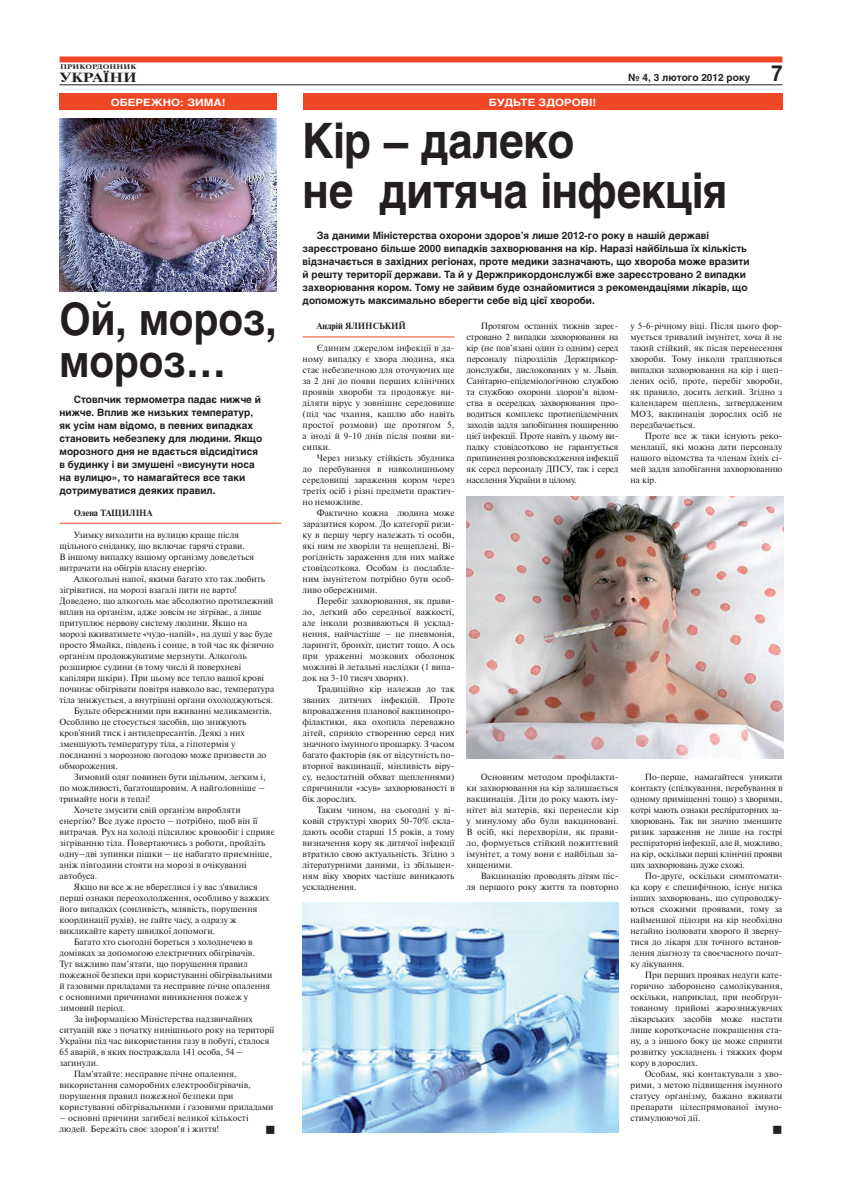
<style>
.page{position:relative;width:842px;height:1191px;background:#fff}
.page>*{position:absolute;margin:0;border:0;box-sizing:border-box;transform-origin:0 0}
.TXT{font:700 48.4px "Helios";letter-spacing:-.01em;color:#231f20;scale:.9 1}
.TXT-2{font:700 44.4px/41px "Helios";color:#231f20;scale:.9 1}
.TXT-3{font:700 22px "Helios";color:#231f20;scale:.9 1}
.TEXT{font:14px "Wingdings";color:#231f20}
.t1{font:700 13.2px "Newton C";color:#231f20;scale:1.25 1}
.TEXT-2{font:700 10px/13px "Helios";color:#231f20}
.TEXT-3{font:700 10px "Helios";color:#fff;scale:1.15 1}
.TEXT-4{font:9px/11px "Newton C";color:#231f20}
.TEXT-5{font:700 9px "Newton C";color:#231f20}
.t2{font:700 6.6px "Newton C";letter-spacing:.02em;color:#231f20;scale:1.26 1}
</style>
<div class="page">
<div style="left:60px;top:56px;width:722px;height:6px;background:#ef4725"></div>
<hr style="left:60px;top:85px;width:722px;height:1px;background:#231f20">
<div style="left:60px;top:94px;width:217px;height:16px;background:#ef4725"></div>
<img style="left:467px;top:497px;width:317px;height:261px">
<img style="left:303px;top:902px;width:315px;height:230px">
<img style="left:60px;top:118px;width:217px;height:173px">
<div style="left:303px;top:94px;width:479px;height:16px;background:#ef4725"></div>
<hr style="left:60px;top:523px;width:221px;height:1px;background:#ef4725">
<hr style="left:303px;top:336px;width:152px;height:1px;background:#ef4725">
<p class="t2" style="left:60px;top:63px;width:62px">ПРИКОРДОННИК</p>
<p class="t1" style="left:60px;top:70px;width:63px">УКРАЇНИ</p>
<p class="TEXT-2" style="left:628px;top:71px;width:124px">№ 4, 3 лютого 2012 року</p>
<p class="TEXT-3" style="left:111px;top:96px;width:101px">ОБЕРЕЖНО: ЗИМА!</p>
<p class="TEXT-3" style="left:489px;top:96px;width:95px">БУДЬТЕ ЗДОРОВІ!</p>
<p class="TXT" style="left:303px;top:113px;width:304px">Кір – далеко</p>
<p class="TXT" style="left:303px;top:163px;width:473px">не дитяча інфекція</p>
<p class="TXT-3" style="left:771px;top:60px;width:14px">7</p>
<p class="TXT-2" style="left:60px;top:299px;width:243px">Ой, мороз, мороз…</p>
<p class="TEXT-2" style="left:60px;top:392px;width:204px;text-indent:14px">Стовпчик термометра падає нижче й нижче. Вплив же низьких температур, як усім нам відомо, в певних випадках становить небезпеку для людини. Якщо морозного дня не вдається відсидітися в будинку і ви змушені «висунути носа на вулицю», то намагайтеся все таки дотримуватися деяких правил.</p>
<p class="TEXT-5" style="left:74px;top:507px;width:80px">Олена ТАЩИЛІНА</p>
<p class="TEXT-4" style="left:60px;top:529px;width:196px;text-indent:14px">Узимку виходити на вулицю краще після щільного сніданку, що включає гарячі страви.<br>В іншому випадку вашому організму доведеться витрачати на обігрів власну енергію.</p>
<p class="TEXT-4" style="left:60px;top:573px;width:216px;text-indent:14px">Алкогольні напої, якими багато хто так любить зігріватися, на морозі взагалі пити не варто!<br>Доведено, що алкоголь має абсолютно протилежний вплив на організм, адже зовсім не зігріває, а лише притуплює нервову систему людини. Якщо на морозі вживатимете «чудо-напій», на душі у вас буде просто Ямайка, південь і сонце, в той час як фізично організм продовжуватиме мерзнути. Алкоголь розширює судини (в тому числі й поверхневі капіляри шкіри). При цьому все тепло вашої крові починає обігрівати повітря навколо вас, температура тіла знижується, а внутрішні органи охолоджуються.</p>
<p class="TEXT-4" style="left:60px;top:705px;width:214px;text-indent:14px">Будьте обережними при вживанні медикаментів.<br>Особливо це стосується засобів, що знижують кров'яний тиск і антидепресантів. Деякі з них зменшують температуру тіла, а гіпотермія у поєднанні з морозною погодою може призвести до обмороження.</p>
<p class="TEXT-4" style="left:60px;top:771px;width:208px;text-indent:14px">Зимовий одяг повинен бути щільним, легким і, по можливості, багатошаровим. А найголовніше – тримайте ноги в теплі!</p>
<p class="TEXT-4" style="left:60px;top:804px;width:217px;text-indent:14px">Хочете змусити свій організм виробляти енергію? Все дуже просто – потрібно, щоб він її витрачав. Рух на холоді підсилює кровообіг і сприяє зігріванню тіла. Повертаючись з роботи, пройдіть одну–дві зупинки пішки – це набагато приємніше, аніж півгодини стояти на морозі в очікуванні автобуса.</p>
<p class="TEXT-4" style="left:60px;top:881px;width:211px;text-indent:14px">Якщо ви все ж не вбереглися і у вас з'явилися перші ознаки переохолодження, особливо у важких його випадках (сонливість, млявість, порушення координації рухів), не гайте часу, а одразу ж викликайте карету швидкої допомоги.</p>
<p class="TEXT-4" style="left:60px;top:936px;width:214px;text-indent:14px">Багато хто сьогодні бореться з холоднечею в домівках за допомогою електричних обігрівачів.<br>Тут важливо пам’ятати, що порушення правил пожежної безпеки при користуванні обігрівальними й газовими приладами та несправне пічне опалення є основними причинами виникнення пожеж у зимовий період.</p>
<p class="TEXT-4" style="left:60px;top:1013px;width:216px;text-indent:14px">За інформацією Міністерства надзвичайних ситуацій вже з початку нинішнього року на території України під час використання газу в побуті, сталося 65 аварій, в яких постраждала 141 особа, 54 – загинули.</p>
<p class="TEXT-4" style="left:60px;top:1068px;width:216px;text-indent:14px">Пам'ятайте: несправне пічне опалення, використання саморобних електрообігрівачів, порушення правил пожежної безпеки при користуванні обігрівальними і газовими приладами</p>
<p class="TEXT-4" style="left:60px;top:1112px;width:191px">– основні причини загибелі великої кількості людей. Бережіть своє здоров’я і життя!</p>
<p class="TEXT" style="left:265px;top:1122px;width:12px">■</p>
<p class="TEXT-2" style="left:303px;top:229px;width:448px;text-indent:14px">За даними Міністерства охорони здоров’я лише 2012-го року в нашій державі зареєстровано більше 2000 випадків захворювання на кір. Наразі найбільша їх кількість відзначається в західних регіонах, проте медики зазначають, що хвороба може вразити й решту території держави. Та й у Держприкордонслужбі вже зареєстровано 2 випадки захворювання кором. Тому не зайвим буде ознайомитися з рекомендаціями лікарів, що допоможуть максимально вберегти себе від цієї хвороби.</p>
<p class="TEXT-5" style="left:317px;top:321px;width:91px">Андрій ЯЛИНСЬКИЙ</p>
<p class="TEXT-4" style="left:303px;top:342px;width:153px;text-align:justify;text-indent:14px">Єдиним джерелом інфекції в да&shy;ному випадку є хвора людина, яка стає небезпечною для оточуючих ще за 2 дні до появи перших клінічних проявів хвороби та продовжує ви&shy;діляти вірус у зовнішнє середовище (під час чхання, кашлю або навіть простої розмови) ще протягом 5, а іноді й 9-10 днів після появи ви&shy;сипки.</p>
<p class="TEXT-4" style="left:303px;top:452px;width:153px;text-align:justify;text-indent:14px">Через низьку стійкість збудника до перебування в навколишньому середовищі зараження кором через третіх осіб і різні предмети практич&shy;но неможливе.</p>
<p class="TEXT-4" style="left:303px;top:507px;width:153px;text-indent:14px">Фактично кожна людина може заразитися кором. До категорії ризи&shy;ку в першу чергу належать ті особи, які ним не хворіли та нещеплені. Ві&shy;рогідність зараження для них майже стовідсоткова. Особам із послабле&shy;ним імунітетом потрібно бути особ&shy;ливо обережними.</p>
<p class="TEXT-4" style="left:303px;top:595px;width:153px;text-align:justify;text-indent:14px">Перебіг захворювання, як прави&shy;ло, легкий або середньої важкості, але інколи розвиваються й усклад&shy;нення, найчастіше – це пневмонія, ларингіт, бронхіт, цистит тощо. А ось при ураженні мозкових оболонок можливі й летальні наслідки (1 випа&shy;док на 3-10 тисяч хворих).</p>
<p class="TEXT-4" style="left:303px;top:683px;width:153px;text-align:justify;text-indent:14px">Традиційно кір належав до так званих дитячих інфекцій. Проте впровадження планової вакцинопро&shy;філактики, яка охопила переважно дітей, сприяло створенню серед них значного імунного прошарку. З часом багато факторів (як от відсутність по&shy;вторної вакцинації, мінливість віру&shy;су, недостатній обхват щепленнями) спричинили «зсув» захворюваності в бік дорослих.</p>
<p class="TEXT-4" style="left:303px;top:804px;width:153px;text-align:justify;text-indent:14px">Таким чином, на сьогодні у ві&shy;ковій структурі хворих 50-70% скла&shy;дають особи старші 15 років, а тому визначення кору як дитячої інфекції втратило свою актуальність. Згідно з літературними даними, із збільшен&shy;ням віку хворих частіше виникають ускладнення.</p>
<p class="TEXT-4" style="left:467px;top:320px;width:153px;text-align:justify;text-indent:14px">Протягом останніх тижнів зареє&shy;стровано 2 випадки захворювання на кір (не пов’язані один із одним) серед персоналу підрозділів Держприкор&shy;донслужби, дислокованих у м. Львів.<br>Санітарно-епідеміологічною службою та службою охорони здоров’я відом&shy;ства в осередках захворювання про&shy;водиться комплекс протиепідемічних заходів задля запобігання поширенню цієї інфекції. Проте навіть у цьому ви&shy;падку стовідсотково не гарантується припинення розповсюдження інфекції як серед персоналу ДПСУ, так і серед населення України в цілому.</p>
<p class="TEXT-4" style="left:467px;top:771px;width:153px;text-align:justify;text-indent:14px">Основним методом профілакти&shy;ки захворювання на кір залишається вакцинація. Діти до року мають іму&shy;нітет від матерів, які перенесли кір у минулому або були вакциновані.<br>В осіб, які перехворіли, як прави&shy;ло, формується стійкий пожиттєвий імунітет, а тому вони є найбільш за&shy;хищеними.</p>
<p class="TEXT-4" style="left:467px;top:870px;width:153px;text-align:right">Вакцинацію проводять дітям піс-<br>ля першого року життя та повторно</p>
<p class="TEXT-4" style="left:630px;top:320px;width:153px">у 5-6-річному віці. Після цього фор&shy;мується тривалий імунітет, хоча й не такий стійкий, як після перенесення хвороби. Тому інколи трапляються випадки захворювання на кір і щеп&shy;лених осіб, проте, перебіг хвороби, як правило, досить легкий. Згідно з календарем щеплень, затвердженим МОЗ, вакцинація дорослих осіб не передбачається.</p>
<p class="TEXT-4" style="left:630px;top:430px;width:153px;text-align:justify;text-indent:14px">Проте все ж таки існують реко&shy;мендації, які можна дати персоналу нашого відомства та членам їхніх сі&shy;мей задля запобігання захворюванню на кір.</p>
<p class="TEXT-4" style="left:630px;top:771px;width:153px;text-align:justify;text-indent:14px">По-перше, намагайтеся уникати контакту (спілкування, перебування в одному приміщенні тощо) з хворими, котрі мають ознаки респіраторних за&shy;хворювань. Так ви значно зменшите ризик зараження не лише на гострі респіраторні інфекції, але й, можливо, на кір, оскільки перші клінічні прояви цих захворювань дуже схожі.</p>
<p class="TEXT-4" style="left:630px;top:870px;width:153px;text-align:justify;text-indent:14px">По-друге, оскільки симптомати&shy;ка кору є специфічною, існує низка інших захворювань, що супроводжу&shy;ються схожими проявами, тому за найменшої підозри на кір необхідно негайно ізолювати хворого й зверну&shy;тися до лікаря для точного встанов&shy;лення діагнозу та своєчасного почат&shy;ку лікування.</p>
<p class="TEXT-4" style="left:630px;top:969px;width:153px;text-align:justify;text-indent:14px">При перших проявах недуги кате&shy;горично заборонено самолікування, оскільки, наприклад, при необґрун&shy;тованому прийомі жарознижуючих лікарських засобів може настати лише короткочасне покращення ста&shy;ну, а з іншого боку це може сприяти розвитку ускладнень і тяжких форм кору в дорослих.</p>
<p class="TEXT-4" style="left:630px;top:1068px;width:153px;text-indent:14px">Особам, які контактували з хво&shy;рими, з метою підвищення імунного статусу організму, бажано вживати препарати цілеспрямованої імуно&shy;стимулюючої дії.</p>
<p class="TEXT" style="left:772px;top:1122px;width:12px">■</p>
</div>
